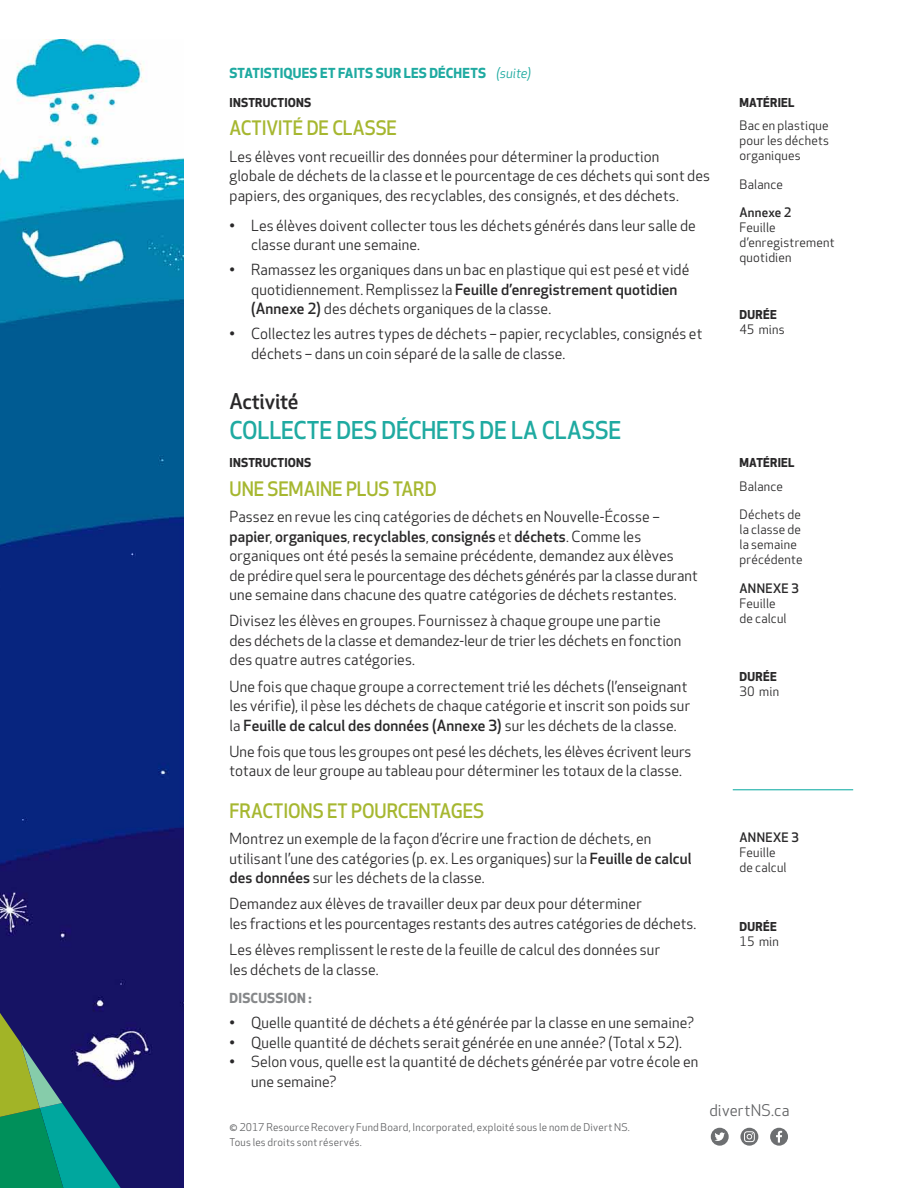
<style>
.page{position:relative;width:918px;height:1188px;background:#fff}
.page>*{position:absolute;margin:0;border:0;box-sizing:border-box;transform-origin:0 0}
.t1{font:500 24px "Apex New";letter-spacing:-.005em;color:#1faaa1;scale:.95 1}
.t2{font:500 21px "Apex New";letter-spacing:-.015em;color:#292829}
.t3{font:500 19.5px "Apex New";letter-spacing:-.005em;color:#a6b730;scale:.95 1}
.t4{font:15.75px "Apex New";letter-spacing:.015em;color:#616264}
.t5{font:15px/19.5px "Apex New";letter-spacing:.01em;color:#292829}
.t6{font:700 13.5px "Apex New";letter-spacing:.01em;color:#1faaa1}
.t7{font:700 13.5px "Apex New";letter-spacing:.015em;color:#86888a}
.t8{font:12.75px/15px "Apex New";letter-spacing:.015em;color:#292829}
.t9{font:500 12.75px "Apex New";letter-spacing:.025em;color:#292829}
.t10{font:700 12px "Apex New";letter-spacing:.02em;color:#292829}
.t11{font:10.5px/14.2px "Apex New";letter-spacing:.025em;color:#616264}
.s1{font-weight:400;font-style:italic}
.s2{font-weight:500}
</style>
<div class="page">
<img style="left:0;top:39px;width:184px;height:1149px">
<svg style="left:0;top:1013px;width:121px;height:175px;background:#2e676e"></svg>
<div style="left:711px;top:1128px;width:18px;height:18px;background:#6d6f71;border-radius:50%"></div>
<svg style="left:715px;top:1132px;width:10px;height:9px"></svg>
<div style="left:770px;top:1128px;width:18px;height:18px;background:#6d6f71;border-radius:50%"></div>
<svg style="left:776px;top:1131px;width:6px;height:12px"></svg>
<svg style="left:740px;top:1128px;width:18px;height:18px"></svg>
<svg style="left:744px;top:1131px;width:11px;height:11px"></svg>
<hr style="left:733px;top:789px;width:120px;height:1px;background:#00a79e">
<p class="t6" style="left:230px;top:66px;width:303px">STATISTIQUES ET FAITS SUR Les DÉCHETS <span class="s1">(suite)</span></p>
<p class="t10" style="left:230px;top:96px;width:83px">INSTRUCTIONS</p>
<p class="t10" style="left:740px;top:96px;width:57px">MATÉRIEL</p>
<h3 class="t3" style="left:230px;top:117px;width:176px">ACTIVITÉ DE CLASSE</h3>
<p class="t5" style="left:230px;top:147px;width:482px">Les élèves vont recueillir des données pour déterminer la production<br>globale de déchets de la classe et le pourcentage de ces déchets qui sont des papiers, des organiques, des recyclables, des consignés, et des déchets.</p>
<p class="t5" style="left:251px;top:216px;width:446px;text-indent:-22px">• Les élèves doivent collecter tous les déchets générés dans leur salle de classe durant une semaine.</p>
<p class="t5" style="left:251px;top:261px;width:440px;text-indent:-22px">• Ramassez les organiques dans un bac en plastique qui est pesé et vidé quotidiennement. Remplissez la <span class="s2">Feuille d’enregistrement quotidien (Annexe 2)</span> des déchets organiques de la classe.</p>
<p class="t5" style="left:251px;top:325px;width:453px;text-indent:-22px">• Collectez les autres types de déchets – papier, recyclables, consignés et déchets – dans un coin séparé de la salle de classe.</p>
<p class="t8" style="left:740px;top:119px;width:91px;text-align:justify">Bac en plastique pour les déchets organiques</p>
<p class="t8" style="left:740px;top:177px;width:45px">Balance</p>
<p class="t9" style="left:740px;top:205px;width:54px">Annexe 2</p>
<p class="t8" style="left:740px;top:221px;width:97px">Feuille d’enregistrement quotidien</p>
<p class="t10" style="left:740px;top:308px;width:39px">DURÉE</p>
<p class="t8" style="left:740px;top:323px;width:47px">45 mins</p>
<h2 class="t2" style="left:230px;top:389px;width:70px">Activité</h2>
<h1 class="t1" style="left:230px;top:417px;width:411px">COLLECTE DES DÉCHETS DE La CLASSE</h1>
<p class="t10" style="left:230px;top:456px;width:83px">INSTRUCTIONS</p>
<p class="t10" style="left:740px;top:456px;width:57px">MATÉRIEL</p>
<h3 class="t3" style="left:230px;top:478px;width:220px">Une SEMAINE PLUS TARD</h3>
<p class="t5" style="left:230px;top:507px;width:470px">Passez en revue les cinq catégories de déchets en Nouvelle-Écosse – <span class="s2">papier</span>, <span class="s2">organiques</span>, <span class="s2">recyclables</span>, <span class="s2">consignés</span> et <span class="s2">déchets</span>. Comme les organiques ont été pesés la semaine précédente, demandez aux élèves<br>de prédire quel sera le pourcentage des déchets générés par la classe durant une semaine dans chacune des quatre catégories de déchets restantes.</p>
<p class="t5" style="left:230px;top:612px;width:453px">Divisez les élèves en groupes. Fournissez à chaque groupe une partie des déchets de la classe et demandez-leur de trier les déchets en fonction des quatre autres catégories.</p>
<p class="t5" style="left:230px;top:677px;width:462px">Une fois que chaque groupe a correctement trié les déchets (l’enseignant les vérifie), il pèse les déchets de chaque catégorie et inscrit son poids sur la <span class="s2">Feuille de calcul des données (Annexe 3)</span> sur les déchets de la classe.</p>
<p class="t5" style="left:230px;top:742px;width:464px">Une fois que tous les groupes ont pesé les déchets, les élèves écriventleurs totaux de leur groupe au tableau pour déterminer les totaux de la classe.</p>
<p class="t8" style="left:740px;top:479px;width:45px">Balance</p>
<p class="t8" style="left:740px;top:508px;width:65px">Déchets de la classe de la semaine précédente</p>
<p class="t9" style="left:740px;top:581px;width:35px">ANNEXE</p>
<p class="t9" style="left:791px;top:581px;width:9px">3</p>
<p class="t8" style="left:740px;top:596px;width:49px">Feuille de calcul</p>
<p class="t10" style="left:740px;top:670px;width:39px">DURÉE</p>
<p class="t8" style="left:740px;top:685px;width:41px">30 min</p>
<h3 class="t3" style="left:230px;top:800px;width:269px">FRACTIONS ET POURCENTAGES</h3>
<p class="t5" style="left:230px;top:830px;width:464px">Montrez un exemple de la façon d’écrire une fraction de déchets, en utilisant l’une des catégories (p. ex. Les organiques) sur la <span class="s2">Feuille de calcul des données</span> sur les déchets de la classe.</p>
<p class="t5" style="left:230px;top:895px;width:468px">Demandez aux élèves de travailler deux par deux pour déterminer<br>les fractions et les pourcentages restants des autres catégories de déchets.</p>
<p class="t5" style="left:230px;top:941px;width:432px">Les élèves remplissent le reste de la feuille de calcul des données sur les déchets de la classe.</p>
<p class="t7" style="left:230px;top:991px;width:84px">DISCUSSION :</p>
<p class="t5" style="left:230px;top:1014px;width:466px">• Quelle quantité de déchets a été générée par la classe en une semaine?</p>
<p class="t5" style="left:230px;top:1033px;width:454px">• Quelle quantité de déchets serait générée en une année? (Total x 52).</p>
<p class="t5" style="left:251px;top:1053px;width:449px;text-indent:-22px">• Selon vous, quelle est la quantité de déchets générée par votre école en une semaine?</p>
<p class="t11" style="left:230px;top:1121px;width:402px">© 2017 Resource Recovery Fund Board, Incorporated, exploité sous le nom de Divert NS.<br>Tous les droits sont réservés.</p>
<p class="t9" style="left:740px;top:830px;width:35px">ANNEXE</p>
<p class="t9" style="left:791px;top:830px;width:9px">3</p>
<p class="t8" style="left:740px;top:846px;width:49px">Feuille de calcul</p>
<p class="t10" style="left:740px;top:919px;width:39px">DURÉE</p>
<p class="t8" style="left:740px;top:934px;width:41px">15 min</p>
<p class="t4" style="left:709px;top:1101px;width:82px">divertNS.ca</p>
</div>
